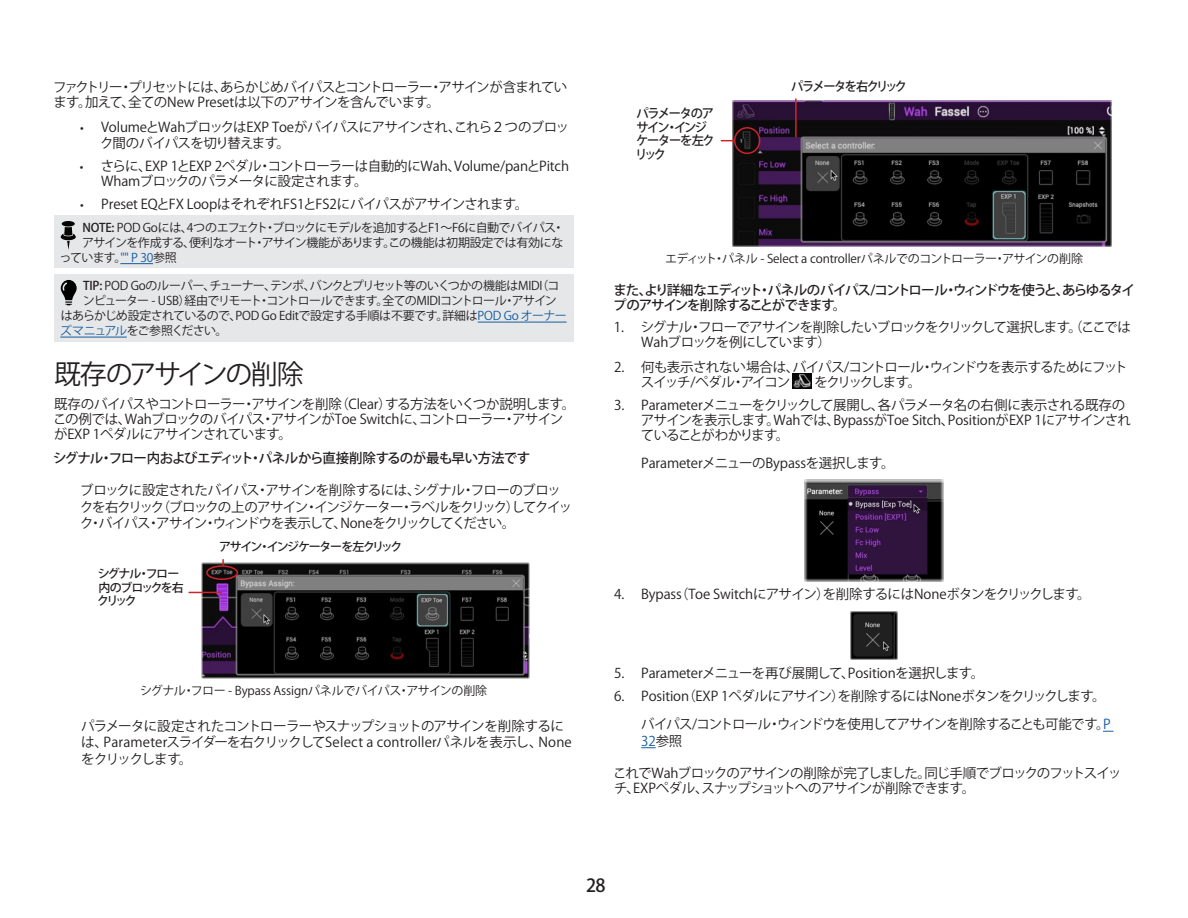
<style>
.page{position:relative;width:1188px;height:918px;background:#fff}
.page>*{position:absolute;margin:0;border:0;box-sizing:border-box;transform-origin:0 0}
._02_Large_Section_Header{font:27px "Koz Go Pro";letter-spacing:-.09em;color:#231f20}
.t1{font:500 18px "Koz Go Pro";color:#231f20}
.Step-by-Step_no_number_indented{font:13.5px/16.5px "Koz Go Pro";letter-spacing:-.05em;color:#231f20}
.Body{font:13.5px/15px "Koz Go Pro";letter-spacing:-.05em;color:#231f20}
.Step-by-Step_no_number_indented-2{font:13.5px/15.8px "Koz Go Pro";letter-spacing:-.025em;color:#231f20}
.Step-by-Step_no_number_indented-3{font:13.5px/15px "Koz Go Pro";letter-spacing:-.02em;color:#231f20}
.Step-by-Step_no_number_indented-4{font:13.5px "Koz Go Pro";letter-spacing:-.015em;color:#231f20}
.Body-2{font:500 13.5px/15px "Koz Go Pro";letter-spacing:-.1em;color:#231f20}
.Step-by-Step_no_number_indented-5{font:13.5px "Koz Go Pro";letter-spacing:-.01em;color:#231f20}
.Body-3{font:500 13.5px "Koz Go Pro";letter-spacing:-.06em;color:#231f20}
.Step-by-Step_no_number_indented-6{font:13.5px "Koz Go Pro";letter-spacing:-.17em;color:#231f20}
.Callout{font:500 12.75px/13.5px "Koz Go Pro";letter-spacing:-.11em;color:#231f20;scale:.96 1}
.Callout-2{font:500 12.75px "Koz Go Pro";letter-spacing:-.13em;color:#231f20;scale:.96 1}
.Note-Tip_box{font:12px "Koz Go Pro";letter-spacing:-.04em;color:#231f20}
.Note-Tip_box-2{font:12px "Koz Go Pro";letter-spacing:-.01em;color:#231f20}
.Note-Tip_box-3{font:12px "Koz Go Pro";letter-spacing:-.06em;color:#231f20}
.Note-Tip_box-4{font:12px "Koz Go Pro";letter-spacing:-.02em;color:#231f20}
.Callout-3{font:500 12px/13.5px "Koz Go Pro";letter-spacing:-.115em;color:#231f20}
.Note-Tip_box-5{font:12px "Koz Go Pro";letter-spacing:-.07em;color:#231f20}
.s1{font-size:12px}
.s2{font-weight:500}
.s3{color:#175d9e}
</style>
<div class="page">
<div style="left:54px;top:215px;width:520px;height:53px;background:#e6e7e9"></div>
<hr style="left:120px;top:263px;width:33px;height:1px;background:#175d9e">
<div style="left:62px;top:221px;width:13px;height:6px;background:#050504;border-radius:50%"></div>
<svg style="left:61px;top:227px;width:15px;height:23px"></svg>
<div style="left:54px;top:274px;width:520px;height:67px;background:#e6e7e9"></div>
<hr style="left:478px;top:322px;width:89px;height:1px;background:#175d9e">
<hr style="left:60px;top:337px;width:67px;height:1px;background:#175d9e">
<svg style="left:61px;top:280px;width:16px;height:25px"></svg>
<img style="left:202px;top:563px;width:327px;height:115px">
<hr style="left:189px;top:592px;width:32px;height:1px;background:#d1232a">
<div style="left:206px;top:565px;width:32px;height:15px;border:2px solid #d1232a;border-radius:50%"></div>
<svg style="left:641px;top:747px;width:15px;height:1px"></svg>
<img style="left:732px;top:101px;width:380px;height:145px">
<hr style="left:795px;top:99px;width:2px;height:38px;background:#d1232a">
<svg style="left:721px;top:140px;width:13px;height:1px"></svg>
<div style="left:734px;top:127px;width:26px;height:27px;border:2px solid #d1232a;border-radius:50%"></div>
<img style="left:793px;top:373px;width:19px;height:15px">
<img style="left:805px;top:480px;width:138px;height:101px">
<img style="left:850px;top:612px;width:48px;height:48px">
<p class="Body" style="left:53px;top:80px;width:516px">ファクトリー・プリセットには、あらかじめバイパスとコントローラー・アサインが含まれています。加えて、全てのNew Presetは以下のアサインを含んでいます。</p>
<p class="Step-by-Step_no_number_indented" style="left:100px;top:120px;width:471px;line-height:15.8px;text-indent:-20px"><span class="s1">•</span> VolumeとWahブロックはEXP Toeがバイパスにアサインされ、これら２つのブロック間のバイパスを切り替えます。</p>
<p class="Step-by-Step_no_number_indented-2" style="left:101px;top:158px;width:469px;text-indent:-21px"><span class="s1">•</span> さらに、EXP 1とEXP 2ペダル・コントローラーは自動的にWah、Volume/panとPitch<br>Whamブロックのパラメータに設定されます。</p>
<p class="Step-by-Step_no_number_indented-2" style="left:80px;top:197px;width:450px"><span class="s1">•</span> Preset EQとFX LoopはそれぞれFS1とFS2にバイパスがアサインされます。</p>
<p class="Note-Tip_box" style="left:82px;top:220px;width:484px"><span class="s2">NOTE:</span> POD Goには、4つのエフェクト・ブロックにモデルを追加するとF1～F6に自動でバイパス・</p>
<p class="Note-Tip_box" style="left:82px;top:235px;width:483px">アサインを作成する、便利なオート・アサイン機能があります。この機能は初期設定では有効にな</p>
<p class="Note-Tip_box-3" style="left:60px;top:250px;width:119px">っています。<span class="s3">"" P 30</span>参照</p>
<p class="Note-Tip_box" style="left:83px;top:278px;width:478px"><span class="s2">TIP:</span> POD Goのルーパー、チューナー、テンポ、バンクとプリセット等のいくつかの機能はMIDI（コ</p>
<p class="Note-Tip_box-3" style="left:83px;top:293px;width:476px">ンピューター - USB）経由でリモート・コントロールできます。全てのMIDIコントロール・アサイン</p>
<p class="Note-Tip_box-4" style="left:61px;top:308px;width:507px">はあらかじめ設定されているので、POD Go Editで設定する手順は不要です。詳細は<span class="s3">POD Go オーナー</span></p>
<p class="Note-Tip_box-5" style="left:60px;top:323px;width:169px"><span class="s3">ズマニュアル</span>をご参照ください。</p>
<p class="_02_Large_Section_Header" style="left:54px;top:357px;width:251px">既存のアサインの削除</p>
<p class="Body" style="left:53px;top:397px;width:524px">既存のバイパスやコントローラー・アサインを削除（Clear）する方法をいくつか説明します。この例では、Wahブロックのバイパス・アサインがToe Switchに、コントローラー・アサインがEXP 1ペダルにアサインされています。</p>
<p class="Body-3" style="left:53px;top:449px;width:479px">シグナル・フロー内およびエディット・パネルから直接削除するのが最も早い方法です</p>
<p class="Step-by-Step_no_number_indented" style="left:80px;top:482px;width:494px">ブロックに設定されたバイパス・アサインを削除するには、シグナル・フローのブロックを右クリック（ブロックの上のアサイン・インジケーター・ラベルをクリック）してクイック・バイパス・アサイン・ウィンドウを表示して、Noneをクリックしてください。</p>
<p class="Callout-3" style="left:219px;top:541px;width:185px">アサイン・インジケーターを左クリック</p>
<p class="Callout-3" style="left:97px;top:568px;width:88px">シグナル・フロー内のブロックを右クリック</p>
<p class="Note-Tip_box-2" style="left:140px;top:683px;width:349px">シグナル・フロー - Bypass Assignパネルでバイパス・アサインの削除</p>
<p class="Step-by-Step_no_number_indented" style="left:81px;top:718px;width:492px">パラメータに設定されたコントローラーやスナップショットのアサインを削除するには、Parameterスライダーを右クリックしてSelect a controllerパネルを表示し、Noneをクリックします。</p>
<p class="Callout" style="left:635px;top:107px;width:84px">パラメータのアサイン・インジケーターを左クリック</p>
<p class="Callout-2" style="left:791px;top:78px;width:122px">パラメータを右クリック</p>
<p class="Note-Tip_box-2" style="left:665px;top:251px;width:419px">エディット・パネル - Select a controllerパネルでのコントローラー・アサインの削除</p>
<p class="Body-2" style="left:613px;top:283px;width:523px">また、より詳細なエディット・パネルのバイパス/コントロール・ウィンドウを使うと、あらゆるタイプのアサインを削除することができます。</p>
<p class="Step-by-Step_no_number_indented" style="left:641px;top:320px;width:491px;line-height:15px;text-indent:-27px">1. シグナル・フローでアサインを削除したいブロックをクリックして選択します。（ここでは<br>Wahブロックを例にしています）</p>
<p class="Step-by-Step_no_number_indented" style="left:641px;top:360px;width:489px;line-height:15px;text-indent:-26px">2. 何も表示されない場合は、バイパス/コントロール・ウィンドウを表示するためにフットスイッチ/ペダル・アイコン</p>
<p class="Step-by-Step_no_number_indented-6" style="left:814px;top:373px;width:108px">をクリックします。</p>
<p class="Step-by-Step_no_number_indented-3" style="left:641px;top:398px;width:492px;text-indent:-26px">3. Parameterメニューをクリックして展開し、各パラメータ名の右側に表示される既存のアサインを表示します。Wahでは、BypassがToe Sitch、PositionがEXP 1にアサインされていることがわかります。</p>
<p class="Step-by-Step_no_number_indented-5" style="left:641px;top:455px;width:255px">ParameterメニューのBypassを選択します。</p>
<p class="Step-by-Step_no_number_indented-4" style="left:614px;top:585px;width:478px">4. Bypass（Toe Switchにアサイン）を削除するにはNoneボタンをクリックします。</p>
<p class="Step-by-Step_no_number_indented-5" style="left:614px;top:664px;width:372px">5. Parameterメニューを再び展開して、Positionを選択します。</p>
<p class="Step-by-Step_no_number_indented-4" style="left:614px;top:687px;width:493px">6. Position（EXP 1ペダルにアサイン）を削除するにはNoneボタンをクリックします。</p>
<p class="Step-by-Step_no_number_indented" style="left:641px;top:716px;width:471px">バイパス/コントロール・ウィンドウを使用してアサインを削除することも可能です。<span class="s3">P<br>32</span>参照</p>
<p class="Body" style="left:613px;top:766px;width:510px">これでWahブロックのアサインの削除が完了しました。同じ手順でブロックのフットスイッチ、EXPペダル、スナップショットへのアサインが削除できます。</p>
<h2 class="t1" style="left:586px;top:874px;width:21px">28</h2>
</div>
